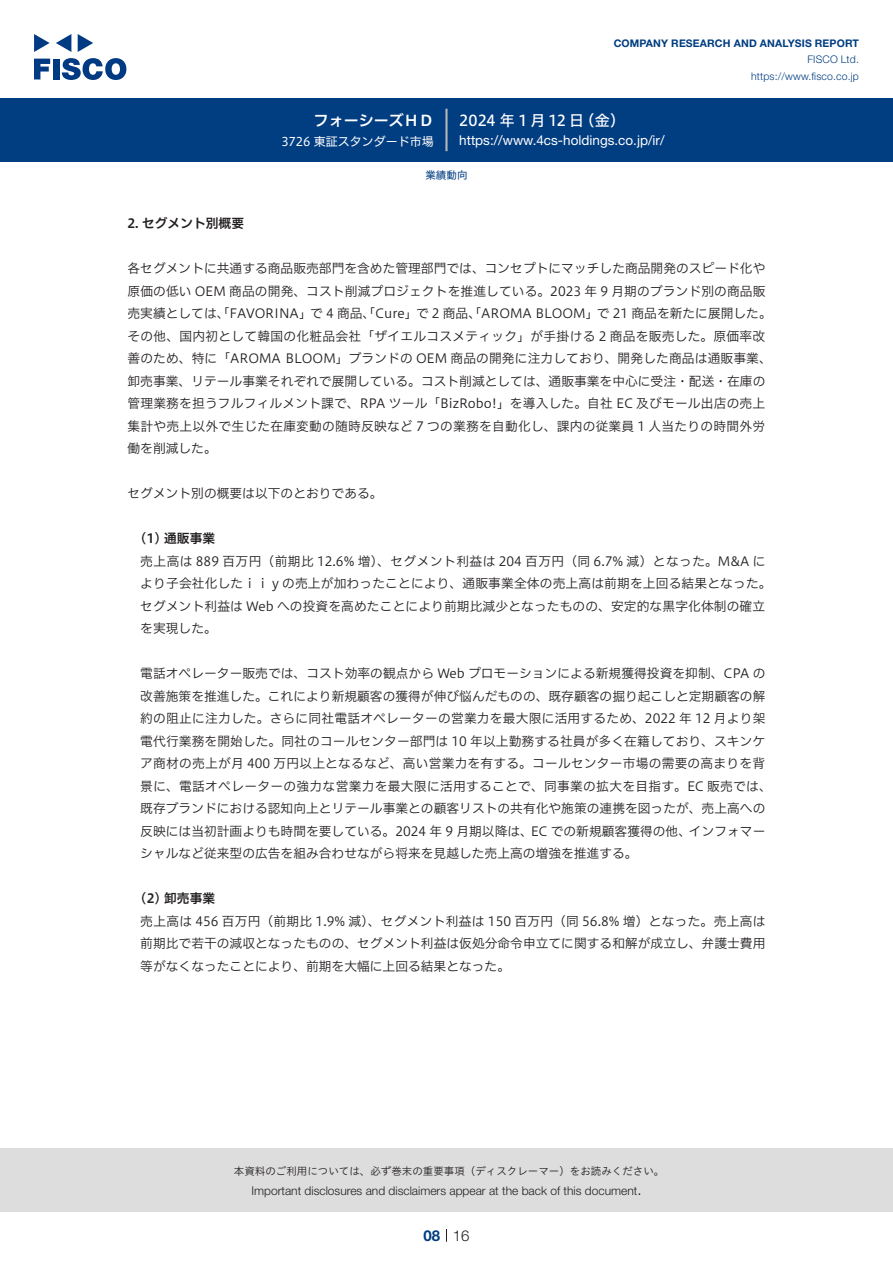
<style>
.page{position:relative;width:893px;height:1263px;background:#fff}
.page>*{position:absolute;margin:0;border:0;box-sizing:border-box;transform-origin:0 0}
.t1{font:15px "Hiragino UD Sans F Std N W5";color:#fff}
.t2{font:15px "Hiragino UD Sans F Std N W6";color:#fff}
.t3{font:300 15px "Helvetica Neue LT Std";color:#231f20}
.t4{font:700 15px "Helvetica Neue LT Std";color:#003d81}
.t5{font:13.5px "Helvetica Neue LT Std";color:#fff}
.t6{font:12.75px/22.5px "Hiragino UD Sans F Std N W3";letter-spacing:.005em;color:#231f20}
.t7{font:12.75px "Hiragino UD Sans F Std N W3";letter-spacing:.025em;color:#231f20}
.t8{font:12.75px "Hiragino UD Sans F Std N W6";color:#231f20}
.t9{font:300 12px "Helvetica Neue LT Std";color:#231f20}
.t10{font:12px "Hiragino UD Sans F Std N W4";color:#fff}
.t11{font:10.5px "Hiragino UD Sans Std W3";color:#231f20}
.t12{font:700 10.5px "Helvetica Neue LT Std";letter-spacing:.015em;color:#003d81}
.t13{font:300 10.5px/16.5px "Helvetica Neue LT Std";letter-spacing:.015em;color:#003d81;text-align:right}
.t14{font:10.5px "Hiragino UD Sans F Std N W4";color:#003d81}
</style>
<div class="page">
<div style="left:0;top:1148px;width:893px;height:64px;background:#ddd"></div>
<svg style="left:34px;top:59px;width:16px;height:20px"></svg>
<div style="left:53px;top:59px;width:6px;height:20px;background:#003a83"></div>
<svg style="left:62px;top:58px;width:64px;height:22px"></svg>
<svg style="left:34px;top:34px;width:16px;height:18px"></svg>
<svg style="left:78px;top:34px;width:15px;height:18px"></svg>
<svg style="left:56px;top:34px;width:15px;height:18px"></svg>
<div style="left:0;top:98px;width:893px;height:64px;background:#003d81"></div>
<hr style="left:445px;top:109px;width:3px;height:42px;background:#b5b5b6">
<svg style="left:446px;top:1229px;width:1px;height:13px"></svg>
<p class="t2" style="left:314px;top:109px;width:122px">フォーシーズＨＤ</p>
<p class="t10" style="left:281px;top:132px;width:154px">3726 東証スタンダード市場</p>
<p class="t12" style="left:614px;top:37px;width:247px">COMPANY RESEARCH AND ANALYSIS REPORT</p>
<p class="t13" style="left:751px;top:51px;width:109px">FISCO Ltd. https://www.fisco.co j p.</p>
<p class="t1" style="left:579px;top:109px;width:47px">（金(</p>
<p class="t1" style="left:459px;top:109px;width:126px">2024 年 1 月 12 日</p>
<p class="t5" style="left:459px;top:132px;width:207px">https://www.4cs-holdings. c o j p. /i r/</p>
<p class="t14" style="left:425px;top:167px;width:43px">業績動向</p>
<p class="t8" style="left:128px;top:214px;width:118px">2. セグメント別概要</p>
<p class="t6" style="left:128px;top:256px;width:646px">各セグメントに共通する商品販売部門を含めた管理部門では、コンセプトにマッチした商品開発のスピード化や原価の低い OEM 商品の開発、コスト削減プロジェクトを推進している。2023 年 9 月期のブランド別の商品販売実績としては、「FAVORINA」で 4 商品、「Cure」で 2 商品、「AROMA BLOOM」で 21 商品を新たに展開した。その他、国内初として韓国の化粧品会社「ザイエルコスメティック」が手掛ける 2 商品を販売した。原価率改善のため、特に「AROMA BLOOM」ブランドの OEM 商品の開発に注力しており、開発した商品は通販事業、卸売事業、リテール事業それぞれで展開している。コスト削減としては、通販事業を中心に受注・配送・在庫の管理業務を担うフルフィルメント課で、RPA ツール「BizRobo!」を導入した。自社 EC 及びモール出店の売上集計や売上以外で生じた在庫変動の随時反映など 7 つの業務を自動化し、課内の従業員 1 人当たりの時間外労働を削減した。</p>
<p class="t6" style="left:128px;top:481px;width:256px">セグメント別の概要は以下のとおりである。</p>
<p class="t8" style="left:140px;top:529px;width:76px">1( ) 通販事業</p>
<p class="t6" style="left:140px;top:549px;width:633px">売上高は 889 百万円（前期比 12.6% 増）、セグメント利益は 204 百万円（同 6.7% 減）となった。M&amp;A により子会社化したｉｉｙの売上が加わったことにより、通販事業全体の売上高は前期を上回る結果となった。セグメント利益は Web への投資を高めたことにより前期比減少となったものの、安定的な黒字化体制の確立を実現した。</p>
<p class="t6" style="left:140px;top:661px;width:627px">電話オペレーター販売では、コスト効率の観点から Web プロモーションによる新規獲得投資を抑制、CPA の</p>
<p class="t6" style="left:140px;top:684px;width:627px">改善施策を推進した。これにより新規顧客の獲得が伸び悩んだものの、既存顧客の掘り起こしと定期顧客の解</p>
<p class="t6" style="left:140px;top:706px;width:627px">約の阻止に注力した。さらに同社電話オペレーターの営業力を最大限に活用するため、2022 年 12 月より架</p>
<p class="t6" style="left:140px;top:729px;width:627px">電代行業務を開始した。同社のコールセンター部門は 10 年以上勤務する社員が多く在籍しており、スキンケ</p>
<p class="t6" style="left:140px;top:751px;width:626px">ア商材の売上が月 400 万円以上となるなど、高い営業力を有する。コールセンター市場の需要の高まりを背</p>
<p class="t7" style="left:140px;top:776px;width:633px">景に、電話オペレーターの強力な営業力を最大限に活用することで、同事業の拡大を目指す。EC 販売では、</p>
<p class="t6" style="left:140px;top:796px;width:627px">既存ブランドにおける認知向上とリテール事業との顧客リストの共有化や施策の連携を図ったが、売上高への</p>
<p class="t6" style="left:689px;top:819px;width:78px">インフォマー</p>
<p class="t6" style="left:140px;top:819px;width:499px">反映には当初計画よりも時間を要している。2024 年 9 月期以降は、<br>シャルなど従来型の広告を組み合わせながら将来を見越した売上高の増強を推進する。</p>
<p class="t8" style="left:140px;top:889px;width:76px">2( ) 卸売事業</p>
<p class="t6" style="left:140px;top:909px;width:627px;text-align:justify">売上高は 456 百万円（前期比 1.9% 減）、セグメント利益は 150 百万円（同 56.8% 増）となった。売上高は前期比で若干の減収となったものの、セグメント利益は仮処分命令申立てに関する和解が成立し、弁護士費用等がなくなったことにより、前期を大幅に上回る結果となった。</p>
<p class="t6" style="left:531px;top:819px;width:162px">EC での新規顧客獲得の他、</p>
<p class="t11" style="left:234px;top:1163px;width:432px">本資料のご利用については、必ず巻末の重要事項（ディスクレーマー）をお読みください。</p>
<p class="t3" style="left:637px;top:1180px;width:6px">.</p>
<p class="t9" style="left:251px;top:1183px;width:387px">Important disclosures and disclaimers appear at the back of this document</p>
<p class="t4" style="left:423px;top:1226px;width:18px">08</p>
<p class="t3" style="left:453px;top:1226px;width:18px">16</p>
</div>
